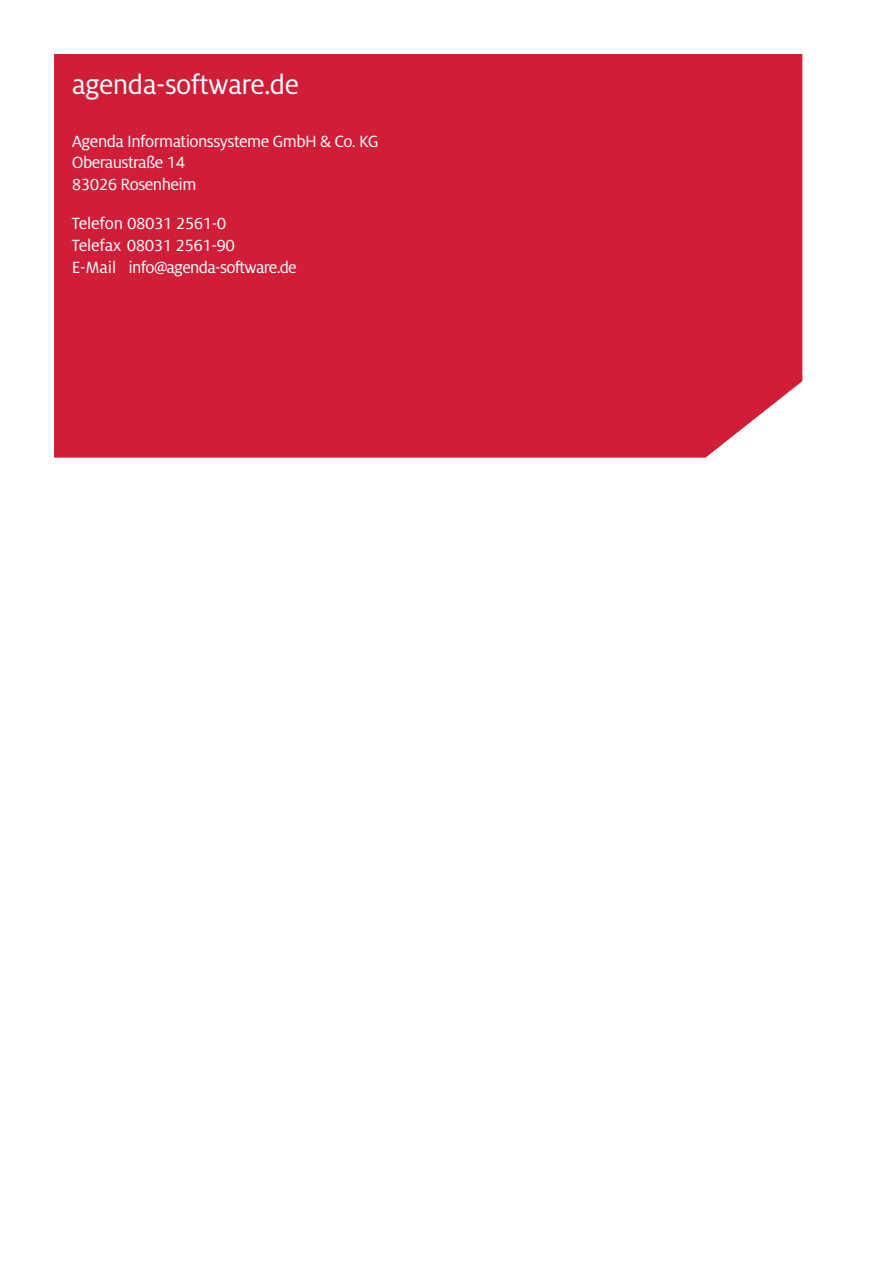
<style>
.page{position:relative;width:893px;height:1263px;background:#fff}
.page>*{position:absolute;margin:0;border:0;box-sizing:border-box;transform-origin:0 0}
.t1{font:30px "Milo OT";letter-spacing:-.02em;color:#fff}
.t2{font:18px/21.6px "Milo OT";letter-spacing:-.03em;color:#fff}
.t3{font:18px/21.6px "Milo Offc";letter-spacing:-.03em;color:#fff}
.s1{font-family:"Milo Offc"}
.s2{font-family:"Milo OT"}
</style>
<div class="page">
<div style="left:54px;top:54px;width:748px;height:404px;background:#d01e39"></div>
<h1 class="t1" style="left:72px;top:69px;width:229px">agenda-software.de</h1>
<p class="t2" style="left:72px;top:130px;width:309px">Agenda Informationssysteme GmbH &amp; Co. KG<br>Oberaustraße <span class="s1">14<br>83026</span> Rosenheim</p>
<p class="t3" style="left:72px;top:213px;width:165px"><span class="s2">Telefon</span> 08031 2561-0<br><span class="s2">Telefax</span> 08031 2561-90</p>
<p class="t2" style="left:72px;top:256px;width:227px">E-Mail info@agenda-software.de</p>
</div>
